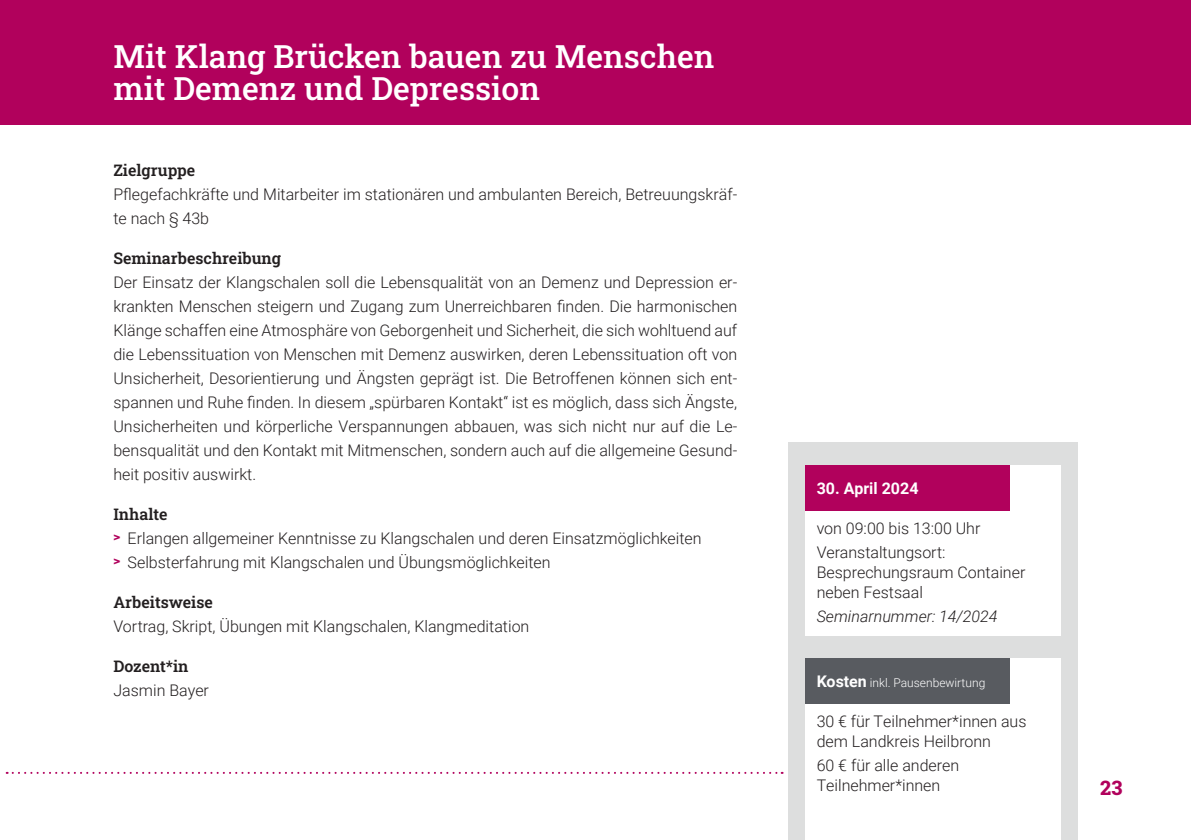
<style>
.page{position:relative;width:1191px;height:840px;background:#fff}
.page>*{position:absolute;margin:0;border:0;box-sizing:border-box;transform-origin:0 0}
.t1{font:500 32px/32px "Roboto Slab";color:#fff}
.t2{font:800 20px "Roboto Slab";color:#b1015c}
.t3{font:300 16px/24px "Roboto";color:#231f20}
.t4{font:600 16px "Roboto Slab";color:#231f20}
.t5{font:italic 300 16px "Roboto";color:#231f20}
.t6{font:700 16px "Roboto";color:#fff}
.t7{font:300 12px "Roboto";color:#fff}
.s1{font-weight:700;color:#b1015c}
.s2{font-weight:700;font-size:16px}
</style>
<div class="page">
<svg style="left:7px;top:771px;width:775px;height:2px"></svg>
<div style="left:0;top:0;width:1191px;height:125px;background:#b1015c"></div>
<div style="left:788px;top:442px;width:289px;height:397px;background:#dddede"></div>
<div style="left:805px;top:658px;width:255px;height:181px;background:#fff"></div>
<div style="left:805px;top:658px;width:204px;height:45px;background:#585b60"></div>
<div style="left:805px;top:465px;width:255px;height:170px;background:#fff"></div>
<div style="left:805px;top:465px;width:204px;height:45px;background:#b1015c"></div>
<h1 class="t1" style="left:113px;top:40px;width:602px">Mit Klang Brücken bauen zu Menschen mit Demenz und Depression</h1>
<p class="t4" style="left:113px;top:159px;width:83px">Zielgruppe</p>
<p class="t3" style="left:113px;top:181px;width:625px">Pflegefachkräfte und Mitarbeiter im stationären und ambulanten Bereich, Betreuungskräf&shy;te nach § 43b</p>
<p class="t4" style="left:113px;top:247px;width:169px">Seminarbeschreibung</p>
<p class="t3" style="left:113px;top:269px;width:625px;text-align:justify">Der Einsatz der Klangschalen soll die Lebensqualität von an Demenz und Depression er&shy;krankten Menschen steigern und Zugang zum Unerreichbaren finden. Die harmonischen Klänge schaffen eine Atmosphäre von Geborgenheit und Sicherheit, die sich wohltuend auf die Lebenssituation von Menschen mit Demenz auswirken, deren Lebenssituation oft von Unsicherheit, Desorientierung und Ängsten geprägt ist. Die Betroffenen können sich ent&shy;spannen und Ruhe finden. In diesem „spürbaren Kontakt“ ist es möglich, dass sich Ängste, Unsicherheiten und körperliche Verspannungen abbauen, was sich nicht nur auf die Le&shy;bensqualität und den Kontakt mit Mitmenschen, sondern auch auf die allgemeine Gesund&shy;heit positiv auswirkt.</p>
<p class="t4" style="left:113px;top:503px;width:56px">Inhalte</p>
<p class="t3" style="left:113px;top:525px;width:590px"><span class="s1">˃</span> Erlangen allgemeiner Kenntnisse zu Klangschalen und deren Einsatzmöglichkeiten <span class="s1">˃</span> Selbsterfahrung mit Klangschalen und Übungsmöglichkeiten</p>
<p class="t4" style="left:113px;top:591px;width:101px">Arbeitsweise</p>
<p class="t3" style="left:113px;top:613px;width:417px">Vortrag, Skript, Übungen mit Klangschalen, Klangmeditation</p>
<p class="t4" style="left:113px;top:655px;width:77px">Dozent*in</p>
<p class="t3" style="left:113px;top:677px;width:97px">Jasmin Bayer</p>
<p class="t6" style="left:816px;top:476px;width:103px">30. April 2024</p>
<p class="t3" style="left:816px;top:515px;width:165px">von 09:00 bis 13:00 Uhr<br>Veranstaltungsort:</p>
<p class="t3" style="left:816px;top:561px;width:210px;line-height:20px">Besprechungsraum Container neben Festsaal</p>
<p class="t5" style="left:816px;top:604px;width:182px">Seminarnummer: 14/2024</p>
<p class="t7" style="left:816px;top:673px;width:170px"><span class="s2">Kosten</span> inkl. Pausenbewirtung</p>
<p class="t3" style="left:816px;top:709px;width:211px;line-height:20px">30 € für Teilnehmer*innen aus dem Landkreis Heilbronn</p>
<p class="t3" style="left:816px;top:753px;width:144px;line-height:20px">60 € für alle anderen<br>Teilnehmer*innen</p>
<p class="t2" style="left:1100px;top:773px;width:23px">23</p>
</div>
